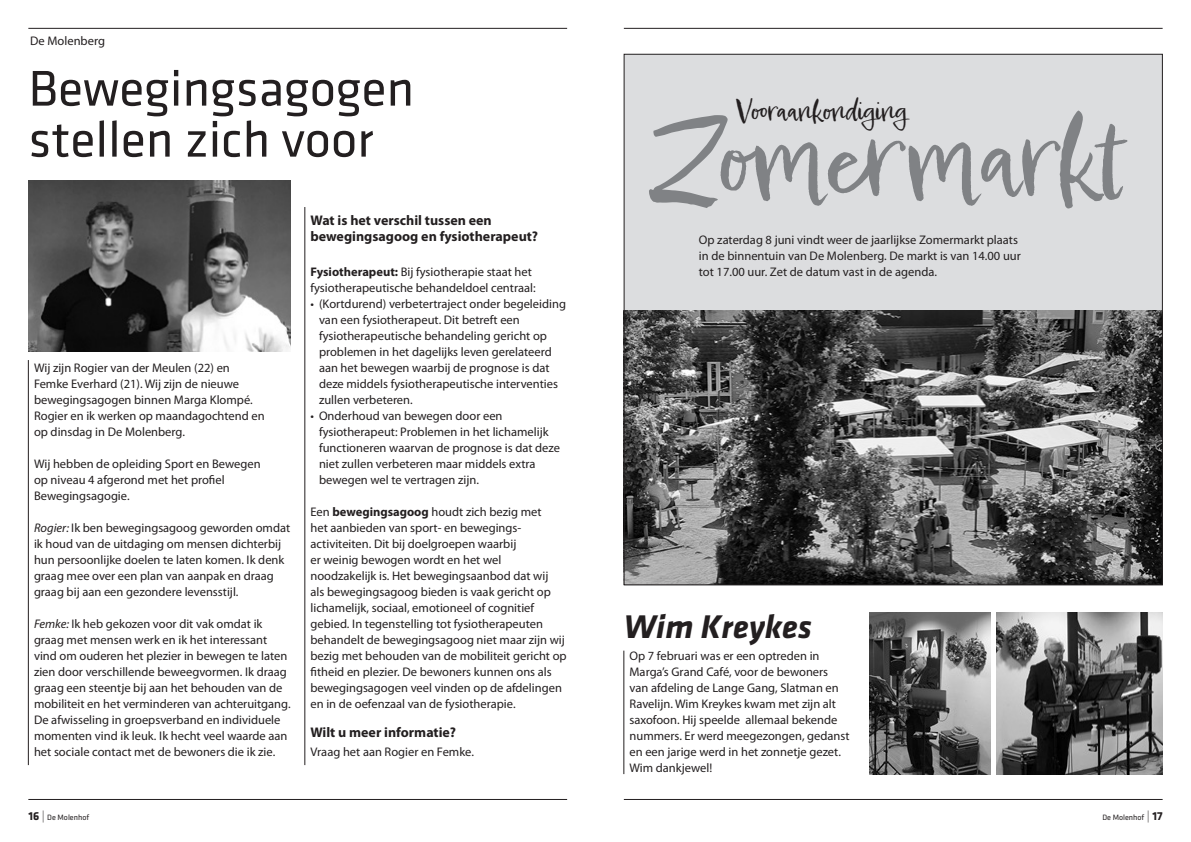
<style>
.page{position:relative;width:1191px;height:842px;background:#fff}
.page>*{position:absolute;margin:0;border:0;box-sizing:border-box;transform-origin:0 0}
.bodytekst{font:108px "Epicursive Script";color:#808285}
.kop{font:52px/51px "Klavika";color:#231f20}
.kop-2{font:italic 700 34px "Klavika";color:#231f20}
.bodytekst-2{font:28px "Epicursive Script";color:#231f20}
.tussenkop{font:700 14px/16px "Myriad Pro";color:#231f20}
.bodytekst-3{font:12.5px/16px "Myriad Pro";color:#231f20}
.t1{font:8px "Klavika";color:#231f20}
.s1{font-style:italic}
.s2{font-weight:700}
.s3{font-weight:700;font-size:12px}
.s4{font-weight:300;font-size:12px}
</style>
<div class="page">
<hr style="left:28px;top:28px;width:539px;height:1px;background:#231f20">
<hr style="left:28px;top:799px;width:539px;height:1px;background:#231f20">
<hr style="left:624px;top:799px;width:538px;height:1px;background:#231f20">
<hr style="left:624px;top:28px;width:538px;height:1px;background:#231f20">
<div style="left:624px;top:54px;width:538px;height:531px;background:#dcdddf"></div>
<img style="left:626px;top:310px;width:534px;height:273px">
<img style="left:28px;top:181px;width:263px;height:170px">
<img style="left:869px;top:612px;width:121px;height:162px">
<img style="left:996px;top:612px;width:166px;height:162px">
<hr style="left:28px;top:360px;width:1px;height:405px;background:#231f20">
<hr style="left:304px;top:207px;width:1px;height:558px;background:#231f20">
<hr style="left:623px;top:651px;width:1px;height:123px;background:#231f20">
<p class="bodytekst-3" style="left:30px;top:33px;width:76px">De Molenberg</p>
<p class="kop" style="left:28px;top:64px;width:387px">Bewegingsagogen stellen zich voor</p>
<p class="bodytekst-3" style="left:34px;top:360px;width:232px">Wij zijn Rogier van der Meulen (22) en Femke Everhard (21). Wij zijn de nieuwe bewegingsagogen binnen Marga Klompé.<br>Rogier en ik werken op maandagochtend en op dinsdag in De Molenberg.</p>
<p class="bodytekst-3" style="left:34px;top:456px;width:228px">Wij hebben de opleiding Sport en Bewegen op niveau 4 afgerond met het profiel<br>Bewegingsagogie.</p>
<p class="bodytekst-3" style="left:34px;top:520px;width:258px"><span class="s1">Rogier:</span> Ik ben bewegingsagoog geworden omdat ik houd van de uitdaging om mensen dichterbij hun persoonlijke doelen te laten komen. Ik denk graag mee over een plan van aanpak en draag graag bij aan een gezondere levensstijl.</p>
<p class="bodytekst-3" style="left:34px;top:616px;width:258px"><span class="s1">Femke:</span> Ik heb gekozen voor dit vak omdat ik graag met mensen werk en ik het interessant vind om ouderen het plezier in bewegen te laten zien door verschillende beweegvormen. Ik draag graag een steentje bij aan het behouden van de mobiliteit en het verminderen van achteruitgang.<br>De afwisseling in groepsverband en individuele momenten vind ik leuk. Ik hecht veel waarde aan het sociale contact met de bewoners die ik zie.</p>
<p class="tussenkop" style="left:310px;top:212px;width:229px">Wat is het verschil tussen een bewegingsagoog en fysiotherapeut?</p>
<p class="bodytekst-3" style="left:310px;top:264px;width:227px"><span class="s2">Fysiotherapeut:</span> Bij fysiotherapie staat het fysiotherapeutische behandeldoel centraal:</p>
<p class="bodytekst-3" style="left:319px;top:296px;width:248px;text-indent:-9px">• (Kortdurend) verbetertraject onder begeleiding van een fysiotherapeut. Dit betreft een fysiotherapeutische behandeling gericht op problemen in het dagelijks leven gerelateerd aan het bewegen waarbij de prognose is dat deze middels fysiotherapeutische interventies zullen verbeteren.</p>
<p class="bodytekst-3" style="left:319px;top:408px;width:242px;text-indent:-9px">• Onderhoud van bewegen door een fysiotherapeut: Problemen in het lichamelijk functioneren waarvan de prognose is dat deze niet zullen verbeteren maar middels extra bewegen wel te vertragen zijn.</p>
<p class="bodytekst-3" style="left:310px;top:504px;width:258px">Een <span class="s2">bewegingsagoog</span> houdt zich bezig met<br>het aanbieden van sport- en bewegings&shy;activiteiten. Dit bij doelgroepen waarbij<br>er weinig bewogen wordt en het wel noodzakelijk is. Het bewegingsaanbod dat wij<br>als bewegingsagoog bieden is vaak gericht op lichamelijk, sociaal, emotioneel of cognitief gebied. In tegenstelling tot fysiotherapeuten behandelt de bewegingsagoog niet maar zijn wij bezig met behouden van de mobiliteit gericht op fitheid en plezier. De bewoners kunnen ons als bewegingsagogen veel vinden op de afdelingen en in de oefenzaal van de fysiotherapie.</p>
<p class="tussenkop" style="left:310px;top:724px;width:147px">Wilt u meer informatie?</p>
<p class="bodytekst-3" style="left:310px;top:744px;width:165px">Vraag het aan Rogier en Femke.</p>
<p class="bodytekst-2" style="left:734px;top:93px;width:174px">Vooraankondiging</p>
<p class="bodytekst" style="left:649px;top:89px;width:479px">Zomermarkt</p>
<p class="bodytekst-3" style="left:699px;top:232px;width:323px">Op zaterdag 8 juni vindt weer de jaarlijkse Zomermarkt plaats in de binnentuin van De Molenberg. De markt is van 14.00 uur tot 17.00 uur. Zet de datum vast in de agenda.</p>
<p class="kop-2" style="left:624px;top:608px;width:190px">Wim Kreykes</p>
<p class="bodytekst-3" style="left:629px;top:648px;width:222px">Op 7 februari was er een optreden in Marga’s Grand Café, voor de bewoners van afdeling de Lange Gang, Slatman en Ravelijn. Wim Kreykes kwam met zijn alt saxofoon. Hij speelde allemaal bekende nummers. Er werd meegezongen, gedanst en een jarige werd in het zonnetje gezet.<br>Wim dankjewel!</p>
<p class="t1" style="left:28px;top:813px;width:62px"><span class="s3">16</span> <span class="s4">|</span> De Molenhof</p>
<p class="t1" style="left:1102px;top:813px;width:62px">De Molenhof <span class="s4">|</span> <span class="s3">17</span></p>
</div>
